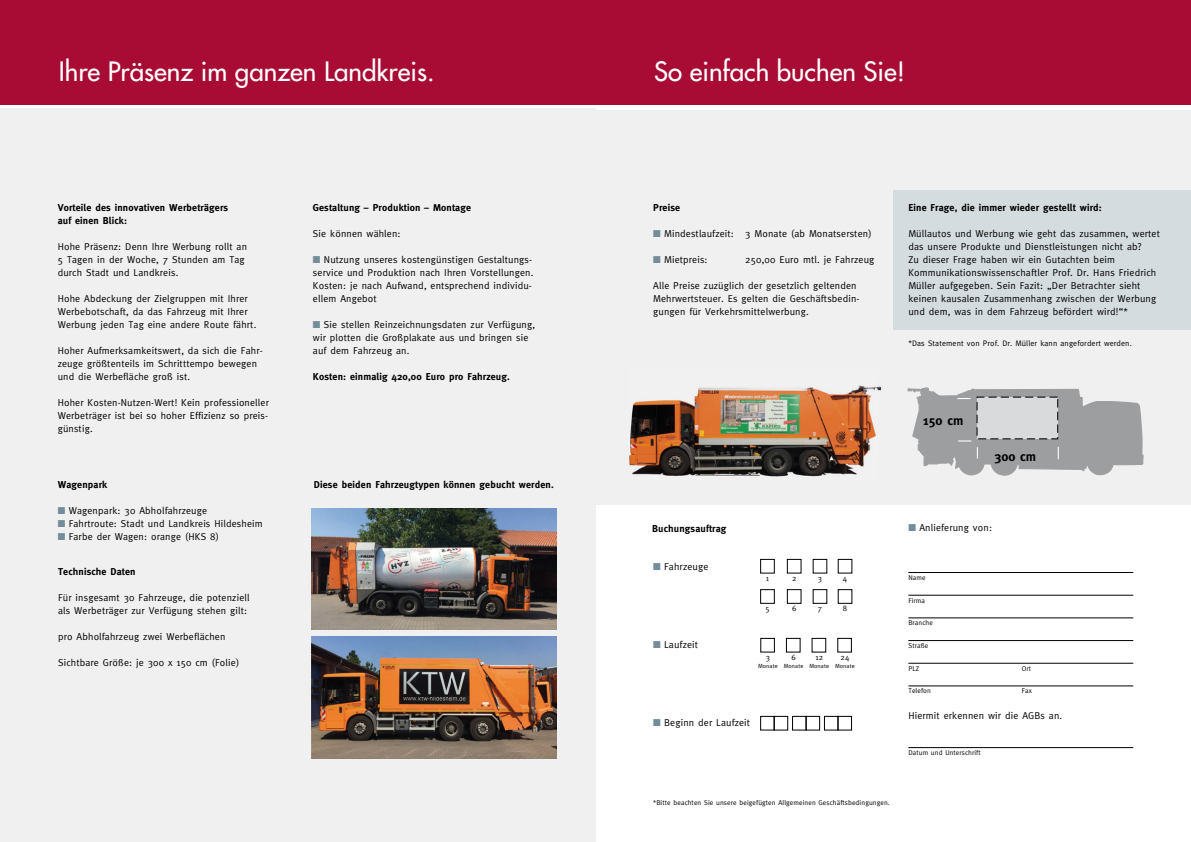
<style>
.page{position:relative;width:1191px;height:842px;background:#fff}
.page>*{position:absolute;margin:0;border:0;box-sizing:border-box;transform-origin:0 0}
.t1{font:26px "Futura";color:#fff}
.t2{font:700 13.1px "Meta";color:#000}
.t3{font:10px/13px "Meta";letter-spacing:.015em;color:#000}
.t4{font:700 10px/13px "Meta";letter-spacing:.015em;color:#000}
.t5{font:8px "Meta";letter-spacing:.015em;color:#000}
.t6{font:7px "Meta";letter-spacing:.015em;color:#000}
.t7{font:6px "Meta";letter-spacing:.015em;color:#000}
.s1{color:#748d9a}
</style>
<div class="page">
<div style="left:595px;top:111px;width:596px;height:394px;background:#f0f0f1"></div>
<div style="left:0;top:109px;width:595px;height:733px;background:#f0f0f1"></div>
<div style="left:893px;top:190px;width:298px;height:139px;background:#d5dcdf"></div>
<svg style="left:907px;top:387px;width:237px;height:89px"></svg>
<div style="left:595px;top:0;width:596px;height:105px;background:#a80c34"></div>
<hr style="left:908px;top:572px;width:225px;height:1px;background:#000">
<hr style="left:908px;top:595px;width:225px;height:1px;background:#000">
<hr style="left:908px;top:618px;width:225px;height:1px;background:#000">
<hr style="left:908px;top:640px;width:225px;height:1px;background:#000">
<hr style="left:908px;top:663px;width:225px;height:1px;background:#000">
<hr style="left:908px;top:686px;width:225px;height:1px;background:#000">
<hr style="left:908px;top:747px;width:225px;height:1px;background:#000">
<div style="left:760px;top:559px;width:14px;height:14px;border:1px solid #000"></div>
<div style="left:787px;top:559px;width:14px;height:14px;border:1px solid #000"></div>
<div style="left:813px;top:559px;width:14px;height:14px;border:1px solid #000"></div>
<div style="left:838px;top:559px;width:14px;height:14px;border:1px solid #000"></div>
<div style="left:760px;top:589px;width:14px;height:15px;border:1px solid #000"></div>
<div style="left:787px;top:589px;width:14px;height:15px;border:1px solid #000"></div>
<div style="left:813px;top:589px;width:14px;height:15px;border:1px solid #000"></div>
<div style="left:838px;top:589px;width:14px;height:15px;border:1px solid #000"></div>
<div style="left:786px;top:638px;width:14px;height:14px;border:1px solid #000"></div>
<div style="left:812px;top:638px;width:14px;height:14px;border:1px solid #000"></div>
<div style="left:760px;top:716px;width:14px;height:14px;border:1px solid #000"></div>
<div style="left:773px;top:716px;width:15px;height:14px;border:1px solid #000"></div>
<div style="left:824px;top:716px;width:14px;height:14px;border:1px solid #000"></div>
<div style="left:837px;top:716px;width:14px;height:14px;border:1px solid #000"></div>
<div style="left:792px;top:716px;width:14px;height:14px;border:1px solid #000"></div>
<div style="left:805px;top:716px;width:15px;height:14px;border:1px solid #000"></div>
<div style="left:0;top:0;width:595px;height:105px;background:#a80c34"></div>
<img style="left:629px;top:385px;width:251px;height:92px">
<img style="left:312px;top:508px;width:244px;height:121px">
<img style="left:312px;top:637px;width:244px;height:121px">
<h1 class="t1" style="left:59px;top:54px;width:377px">Ihre Präsenz im ganzen Landkreis.</h1>
<p class="t4" style="left:58px;top:201px;width:172px">Vorteile des innovativen Werbeträgers auf einen Blick:</p>
<p class="t3" style="left:58px;top:240px;width:191px">Hohe Präsenz: Denn Ihre Werbung rollt an<br>5 Tagen in der Woche, 7 Stunden am Tag durch Stadt und Landkreis.</p>
<p class="t3" style="left:58px;top:292px;width:200px">Hohe Abdeckung der Zielgruppen mit Ihrer<br>Wer be botschaft, da das Fahrzeug mit Ihrer<br>Werbung jeden Tag eine andere Route fährt.</p>
<p class="t3" style="left:58px;top:344px;width:207px">Hoher Aufmerksamkeitswert, da sich die Fahr - zeu ge größtenteils im Schritttempo bewegen und die Wer befläche groß ist.</p>
<p class="t3" style="left:58px;top:396px;width:213px;text-align:justify">Hoher Kosten-Nutzen-Wert! Kein professio neller Werbeträger ist bei so hoher Effizienz so preis&shy;günstig.</p>
<p class="t4" style="left:58px;top:478px;width:51px">Wagenpark</p>
<p class="t3" style="left:58px;top:504px;width:151px"><span class="s1">■</span> Wagenpark: 30 Abholfahrzeuge</p>
<p class="t3" style="left:58px;top:517px;width:206px"><span class="s1">■</span> Fahrtroute: Stadt und Landkreis Hildesheim</p>
<p class="t3" style="left:58px;top:530px;width:163px"><span class="s1">■</span> Farbe der Wagen: orange (HKS 8)</p>
<p class="t4" style="left:58px;top:565px;width:79px">Technische Daten</p>
<p class="t3" style="left:58px;top:591px;width:193px">Für insgesamt 30 Fahrzeuge, die potenziell als Werbeträger zur Verfügung stehen gilt:</p>
<p class="t3" style="left:58px;top:630px;width:169px">pro Abholfahrzeug zwei Werbeflächen</p>
<p class="t3" style="left:58px;top:656px;width:183px">Sichtbare Größe: je 300 x 150 cm (Folie)</p>
<p class="t4" style="left:313px;top:201px;width:160px">Gestaltung – Produktion – Montage</p>
<p class="t3" style="left:313px;top:227px;width:89px">Sie können wählen:</p>
<p class="t3" style="left:313px;top:253px;width:222px"><span class="s1">■</span> Nutzung unseres kostengünstigen Gestaltungs&shy;ser vice und Produktion nach Ihren Vorstellun gen.<br>Kosten: je nach Aufwand, entsprechend individu&shy;ellem Angebot</p>
<p class="t3" style="left:313px;top:318px;width:224px"><span class="s1">■</span> Sie stellen Reinzeichnungsdaten zur Verfügung, wir plotten die Großplakate aus und bringen sie auf dem Fahrzeug an.</p>
<p class="t4" style="left:313px;top:370px;width:198px">Kosten: einmalig 420,00 Euro pro Fahrzeug.</p>
<p class="t4" style="left:314px;top:478px;width:241px">Diese beiden Fahrzeugtypen können gebucht werden.</p>
<h1 class="t1" style="left:654px;top:54px;width:252px">So einfach buchen Sie!</h1>
<p class="t4" style="left:653px;top:201px;width:28px">Preise</p>
<p class="t3" style="left:653px;top:227px;width:220px"><span class="s1">■</span> Mindestlaufzeit: 3 Monate (ab Monatsersten)</p>
<p class="t3" style="left:653px;top:253px;width:56px"><span class="s1">■</span> Mietpreis:</p>
<p class="t3" style="left:745px;top:253px;width:131px">250,00 Euro mtl. je Fahrzeug</p>
<p class="t3" style="left:653px;top:279px;width:208px">Alle Preise zuzüglich der gesetzlich geltenden<br>Mehr wertsteuer. Es gelten die Geschäftsbe din&shy;gungen für Verkehrs mittelwerbung.</p>
<p class="t4" style="left:908px;top:201px;width:195px">Eine Frage, die immer wieder gestellt wird:</p>
<p class="t3" style="left:908px;top:227px;width:253px">Müllautos und Werbung wie geht das zusammen, wertet das unsere Produkte und Dienstleistungen nicht ab?<br>Zu dieser Frage haben wir ein Gutachten beim Kommunikationswissenschaftler Prof. Dr. Hans Friedrich Müller aufgegeben. Sein Fazit: „Der Betrachter sieht keinen kausalen Zusammenhang zwischen der Werbung und dem, was in dem Fahrzeug befördert wird!“*</p>
<p class="t5" style="left:908px;top:338px;width:225px">*Das Statement von Prof. Dr. Müller kann angefordert werden.</p>
<h2 class="t2" style="left:922px;top:412px;width:42px">150 cm</h2>
<h2 class="t2" style="left:994px;top:449px;width:43px">300 cm</h2>
<p class="t4" style="left:652px;top:522px;width:76px">Buchungsauftrag</p>
<p class="t3" style="left:653px;top:559px;width:57px"><span class="s1">■</span> Fahrzeuge</p>
<p class="t3" style="left:653px;top:637px;width:46px"><span class="s1">■</span> Laufzeit</p>
<p class="t5" style="left:766px;top:574px;width:5px">1</p>
<p class="t5" style="left:792px;top:574px;width:6px">2</p>
<p class="t5" style="left:818px;top:574px;width:6px">3</p>
<p class="t5" style="left:843px;top:574px;width:6px">4</p>
<p class="t5" style="left:765px;top:604px;width:6px">5</p>
<p class="t5" style="left:792px;top:604px;width:6px">6</p>
<p class="t5" style="left:818px;top:604px;width:6px">7</p>
<p class="t5" style="left:843px;top:604px;width:6px">8</p>
<p class="t5" style="left:791px;top:653px;width:6px">6</p>
<p class="t7" style="left:784px;top:663px;width:21px">Monate</p>
<p class="t5" style="left:815px;top:653px;width:9px">12</p>
<p class="t7" style="left:809px;top:663px;width:21px">Monate</p>
<p class="t5" style="left:840px;top:653px;width:10px">24</p>
<p class="t7" style="left:835px;top:663px;width:21px">Monate</p>
<p class="t5" style="left:766px;top:653px;width:6px">3</p>
<p class="t7" style="left:758px;top:663px;width:21px">Monate</p>
<p class="t3" style="left:653px;top:715px;width:98px"><span class="s1">■</span> Beginn der Laufzeit</p>
<p class="t6" style="left:653px;top:799px;width:238px">*Bitte beachten Sie unsere beigefügten Allgemeinen Geschäftsbedingungen.</p>
<p class="t3" style="left:908px;top:521px;width:85px"><span class="s1">■</span> Anlieferung von:</p>
<p class="t6" style="left:908px;top:573px;width:19px">Name</p>
<p class="t6" style="left:908px;top:596px;width:18px">Firma</p>
<p class="t6" style="left:908px;top:619px;width:26px">Branche</p>
<p class="t6" style="left:908px;top:641px;width:21px">Straße</p>
<p class="t6" style="left:908px;top:664px;width:12px">PLZ</p>
<p class="t6" style="left:1021px;top:664px;width:11px">Ort</p>
<p class="t6" style="left:908px;top:687px;width:24px">Telefon</p>
<p class="t6" style="left:1021px;top:687px;width:12px">Fax</p>
<p class="t3" style="left:908px;top:709px;width:155px">Hiermit erkennen wir die AGBs an.</p>
<p class="t6" style="left:908px;top:748px;width:74px">Datum und Unterschrift</p>
</div>
